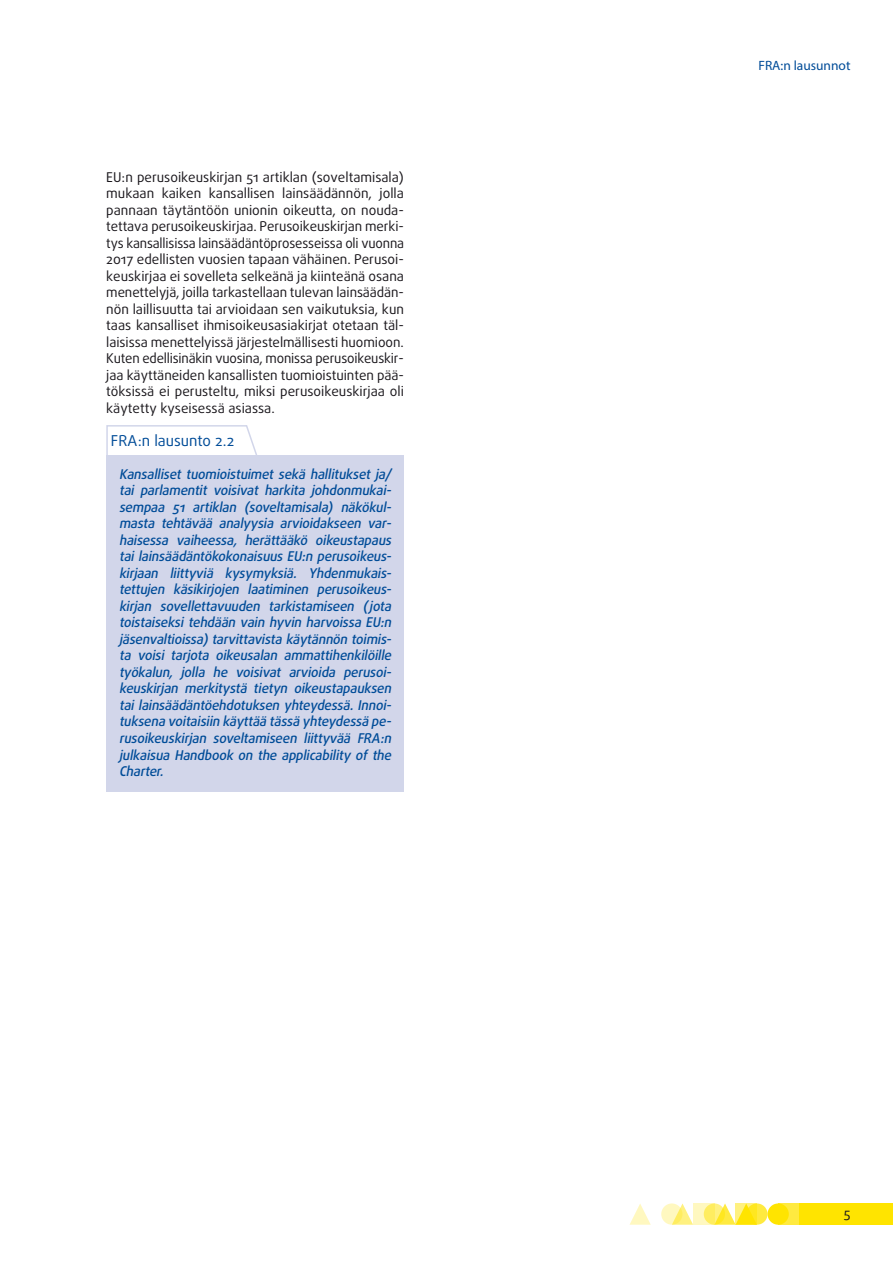
<style>
.page{position:relative;width:893px;height:1263px;background:#fff}
.page>*{position:absolute;margin:0;border:0;box-sizing:border-box;transform-origin:0 0}
.opinion_header_sw{font:15px "Daxline Pro";color:#004c98}
.opinion_text_SW_last{font:italic 500 13.5px/16.5px "Daxline Pro";letter-spacing:-.01em;color:#004c98;text-align:justify}
.body_text{font:13.5px/16.5px "Daxline Pro";color:#1a171c;text-align:justify}
.t1{font:13.5px "Myriad Pro";color:#004c98}
</style>
<div class="page">
<div style="left:746px;top:1203px;width:21px;height:22px;background:#ffea40;border-radius:50%"></div>
<div style="left:778px;top:1203px;width:21px;height:22px;background:#ffea40"></div>
<div style="left:799px;top:1203px;width:94px;height:22px;background:#ffe400"></div>
<svg style="left:675px;top:1203px;width:18px;height:22px"></svg>
<svg style="left:629px;top:1204px;width:22px;height:21px"></svg>
<div style="left:767px;top:1203px;width:22px;height:22px;background:#ffe400;border-radius:50%"></div>
<svg style="left:718px;top:1203px;width:18px;height:22px"></svg>
<svg style="left:704px;top:1203px;width:21px;height:22px"></svg>
<svg style="left:661px;top:1203px;width:21px;height:22px"></svg>
<svg style="left:736px;top:1203px;width:21px;height:22px"></svg>
<svg style="left:693px;top:1203px;width:21px;height:22px"></svg>
<div style="left:106px;top:456px;width:298px;height:336px;background:#d2d6ea"></div>
<svg style="left:106px;top:425px;width:153px;height:31px"></svg>
<p class="body_text" style="left:106px;top:169px;width:299px">EU:n perusoikeuskirjan 51 artiklan (soveltamisala) mukaan kaiken kansallisen lainsäädännön, jolla pannaan täytäntöön unionin oikeutta, on nouda&shy;tettava perusoikeuskirjaa. Perusoikeuskirjan merki&shy;tys kansallisissa lainsäädäntöprosesseissa oli vuonna 2017 edellisten vuosien tapaan vähäinen. Perusoi&shy;keuskirjaa ei sovelleta selkeänä ja kiinteänä osana menettelyjä, joilla tarkastellaan tulevan lainsäädän&shy;nön laillisuutta tai arvioidaan sen vaikutuksia, kun taas kansalliset ihmisoikeusasiakirjat otetaan täl&shy;laisissa menettelyissä järjestelmällisesti huomioon.<br>Kuten edellisinäkin vuosina, monissa perusoikeuskir&shy;jaa käyttäneiden kansallisten tuomioistuinten pää&shy;töksissä ei perusteltu, miksi perusoikeuskirjaa oli käytetty kyseisessä asiassa.</p>
<p class="opinion_header_sw" style="left:111px;top:431px;width:125px">FRA:n lausunto 2.2</p>
<p class="opinion_text_SW_last" style="left:119px;top:466px;width:277px">Kansalliset tuomioistuimet sekä hallitukset ja/ tai parlamentit voisivat harkita johdonmukai&shy;sempaa 51 artiklan (soveltamisala) näkökul&shy;masta tehtävää analyysia arvioidakseen var&shy;haisessa vaiheessa, herättääkö oikeustapaus tai lainsäädäntökokonaisuus EU:n perusoikeus&shy;kirjaan liittyviä kysymyksiä. Yhdenmukais&shy;tettujen käsikirjojen laatiminen perusoikeus&shy;kirjan sovellettavuuden tarkistamiseen (jota toistaiseksi tehdään vain hyvin harvoissa EU:n jäsenvaltioissa)tarvittavista käytännön toimis&shy;ta voisi tarjota oikeusalan ammattihenkilöille työkalun, jolla he voisivat arvioida perusoi&shy;keuskirjan merkitystä tietyn oikeustapauksen tai lainsäädäntöehdotuksen yhteydessä. Innoi&shy;tuksena voitaisiin käyttää tässä yhteydessä pe&shy;rusoikeuskirjan soveltamiseen liittyvää FRA:n julkaisua Handbook on the applicability of the Charter.</p>
<p class="t1" style="left:758px;top:57px;width:94px">FRA:n lausunnot</p>
<p class="body_text" style="left:844px;top:1205px;width:8px">5</p>
</div>
